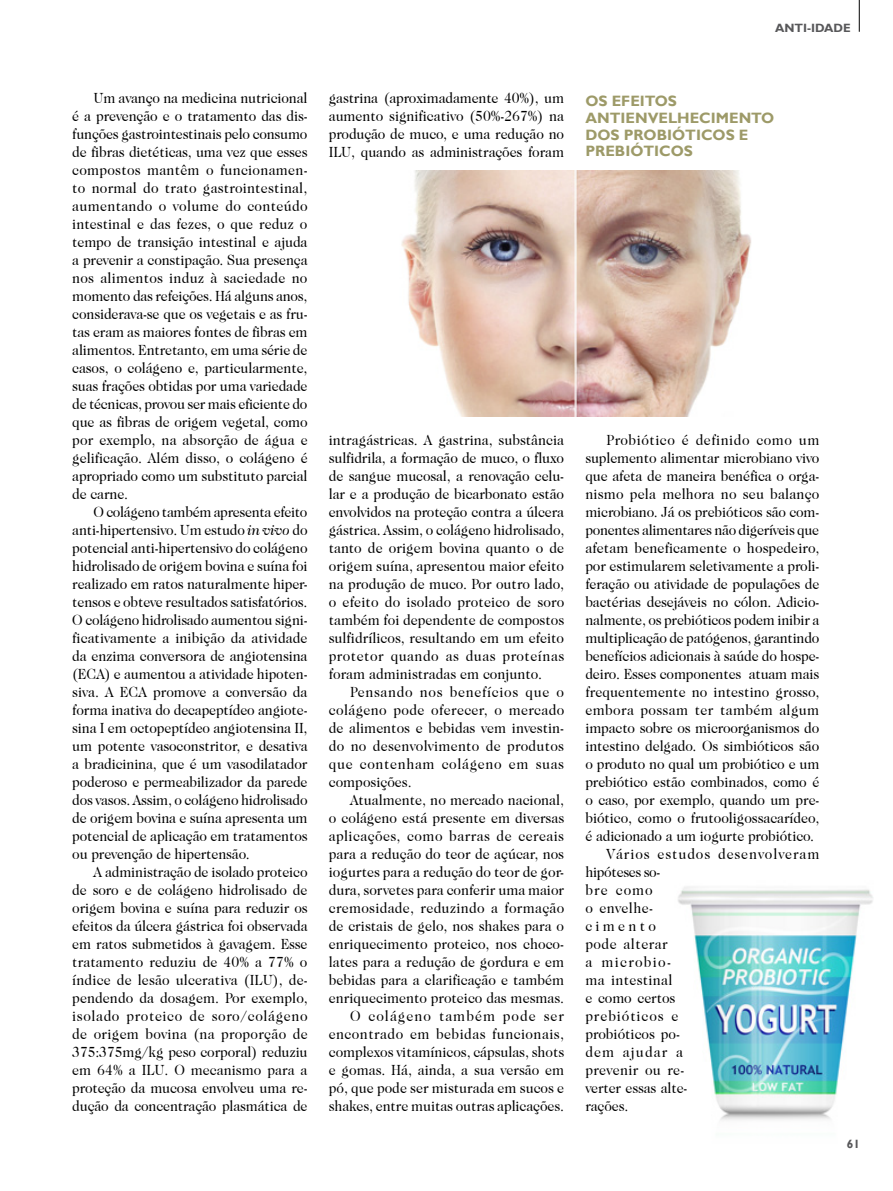
<style>
.page{position:relative;width:893px;height:1191px;background:#fff}
.page>*{position:absolute;margin:0;border:0;box-sizing:border-box;transform-origin:0 0}
.texto{font:15px/18px "Caslon 224 IT Cby BT";letter-spacing:-.005em;color:#000;text-align:justify;scale:.93 1}
.texto-2{font:15px/18px "Caslon 224 IT Cby BT";letter-spacing:.025em;color:#000;scale:.93 1}
.capitulos{font:700 15px/16.6px "Gill Sans";color:#9d9a68}
.t1{font:700 12px "Gill Sans";color:#58585a}
.s1{font-family:"ITC Caslon 224";font-style:italic}
</style>
<div class="page">
<hr style="left:859px;top:0;width:1px;height:32px;background:#000">
<img style="left:678px;top:886px;width:195px;height:234px">
<img style="left:401px;top:171px;width:350px;height:246px">
<p class="t1" style="left:775px;top:20px;width:77px">ANTI-IDADE</p>
<p class="texto" style="left:72px;top:89px;width:255px;text-indent:21px">Um avanço na medicina nutricional é a prevenção e o tratamento das dis&shy;funções gastrointestinais pelo consumo de fibras dietéticas, uma vez que esses compostos mantêm o funcionamen&shy;to normal do trato gastrointestinal, aumentando o volume do conteúdo intestinal e das fezes, o que reduz o tempo de transição intestinal e ajuda a prevenir a constipação. Sua presença nos alimentos induz à saciedade no momento das refeições. Há alguns anos, considerava-se que os vegetais e as fru&shy;tas eram as maiores fontes de fibras em alimentos. Entretanto, em uma série de casos, o colágeno e, particularmente, suas frações obtidas por uma variedade de técnicas, provou ser mais eficiente do que as fibras de origem vegetal, como por exemplo, na absorção de água e gelificação. Além disso, o colágeno é apropriado como um substituto parcial de carne.</p>
<p class="texto" style="left:72px;top:503px;width:255px;text-indent:21px">O colágeno também apresenta efeito anti-hipertensivo. Um estudo <span class="s1">in vivo</span> do potencial anti-hipertensivo do colágeno hidrolisado de origem bovina e suína foi realizado em ratos naturalmente hiper&shy;tensos e obteve resultados satisfatórios.<br>O colágeno hidrolisado aumentou signi&shy;ficativamente a inibição da atividade da enzima conversora de angiotensina (ECA) e aumentou a atividade hipoten&shy;siva. A ECA promove a conversão da forma inativa do decapeptídeo angiote&shy;sina I em octopeptídeo angiotensina II, um potente vasoconstritor, e desativa a bradicinina, que é um vasodilatador poderoso e permeabilizador da parede dos vasos. Assim, o colágeno hidrolisado de origem bovina e suína apresenta um potencial de aplicação em tratamentos ou prevenção de hipertensão.</p>
<p class="texto" style="left:72px;top:863px;width:255px;text-indent:21px">A administração de isolado proteico de soro e de colágeno hidrolisado de origem bovina e suína para reduzir os efeitos da úlcera gástrica foi observada em ratos submetidos à gavagem. Esse tratamento reduziu de 40% a 77% o índice de lesão ulcerativa (ILU), de&shy;pendendo da dosagem. Por exemplo, isolado proteico de soro/colágeno de origem bovina (na proporção de 375:375mg/kg peso corporal) reduziu em 64% a ILU. O mecanismo para a proteção da mucosa envolveu uma re&shy;dução da concentração plasmática de</p>
<p class="texto" style="left:329px;top:89px;width:255px">gastrina (aproximadamente 40%), um aumento significativo (50%-267%) na produção de muco, e uma redução no ILU, quando as administrações foram</p>
<p class="capitulos" style="left:585px;top:93px;width:190px">OS EFEITOS<br>ANTIENVELHECIMENTO<br>DOS PROBIÓTICOS E<br>PREBIÓTICOS</p>
<p class="texto" style="left:329px;top:431px;width:255px">intragástricas. A gastrina, substância sulfidrila, a formação de muco, o fluxo de sangue mucosal, a renovação celu&shy;lar e a produção de bicarbonato estão envolvidos na proteção contra a úlcera gástrica. Assim, o colágeno hidrolisado, tanto de origem bovina quanto o de origem suína, apresentou maior efeito na produção de muco. Por outro lado, o efeito do isolado proteico de soro também foi dependente de compostos sulfidrílicos, resultando em um efeito protetor quando as duas proteínas foram administradas em conjunto.</p>
<p class="texto" style="left:329px;top:683px;width:255px;text-indent:21px">Pensando nos benefícios que o colágeno pode oferecer, o mercado de alimentos e bebidas vem investin&shy;do no desenvolvimento de produtos que contenham colágeno em suas composições.</p>
<p class="texto" style="left:329px;top:791px;width:255px;text-indent:21px">Atualmente, no mercado nacional, o colágeno está presente em diversas aplicações, como barras de cereais para a redução do teor de açúcar, nos iogurtes para a redução do teor de gor&shy;dura, sorvetes para conferir uma maior cremosidade, reduzindo a formação de cristais de gelo, nos shakes para o enriquecimento proteico, nos choco&shy;lates para a redução de gordura e em bebidas para a clarificação e também enriquecimento proteico das mesmas.</p>
<p class="texto" style="left:329px;top:1007px;width:255px;text-indent:21px">O colágeno também pode ser encontrado em bebidas funcionais, complexos vitamínicos, cápsulas, shots e gomas. Há, ainda, a sua versão em pó, que pode ser misturada em sucos e shakes, entre muitas outras aplicações.</p>
<p class="texto" style="left:585px;top:431px;width:253px;text-indent:21px">Probiótico é definido como um suplemento alimentar microbiano vivo que afeta de maneira benéfica o orga&shy;nismo pela melhora no seu balanço microbiano. Já os prebióticos são com&shy;ponentes alimentares não digeríveis que afetam beneficamente o hospedeiro, por estimularem seletivamente a proli&shy;feração ou atividade de populações de bactérias desejáveis no cólon. Adicio&shy;nalmente, os prebióticos podem inibir a multiplicação de patógenos, garantindo benefícios adicionais à saúde do hospe&shy;deiro. Esses componentes atuam mais frequentemente no intestino grosso, embora possam ter também algum impacto sobre os microorganismos do intestino delgado. Os simbióticos são o produto no qual um probiótico e um prebiótico estão combinados, como é o caso, por exemplo, quando um pre&shy;biótico, como o frutooligossacarídeo, é adicionado a um iogurte probiótico.</p>
<p class="texto-2" style="left:585px;top:845px;width:253px;text-indent:21px">Vários estudos desenvolveram hipóteses so-<br>bre como<br>o envelhe-<br>cimento<br>pode alterar<br>a microbio-<br>ma intestinal<br>e como certos<br>prebióticos e<br>probióticos po-<br>dem ajudar a<br>prevenir ou re-<br>verter essas alte-<br>rações.</p>
<p class="t1" style="left:847px;top:1136px;width:15px">61</p>
</div>
